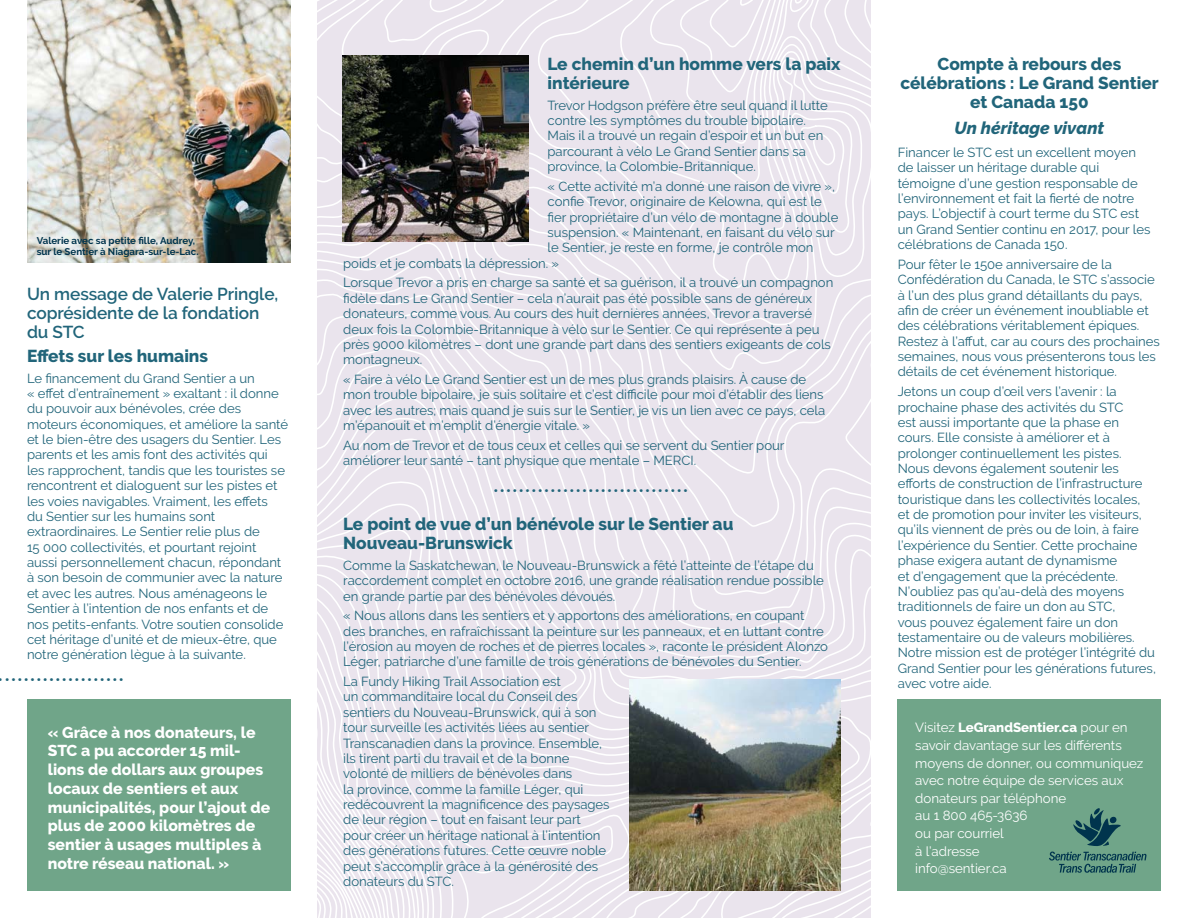
<style>
.page{position:relative;width:1188px;height:918px;background:#fff}
.page>*{position:absolute;margin:0;border:0;box-sizing:border-box;transform-origin:0 0}
.t1{font:25.5px "Times";color:#21657a}
.t2{font:800 17.25px/18.8px "Raleway";color:#21657a}
.t3{font:600 17.25px/18.8px "Raleway";letter-spacing:-.005em;color:#21657a}
.t4{font:italic 800 17.25px "Raleway";color:#21657a}
.t5{font:800 15.75px/18.8px "Raleway";color:#fff}
.t6{font:13.35px/17.7px "Raleway";color:#fff}
.t7{font:13.2px/15.3px "Raleway";color:#21657a}
.t8{font:700 9.75px/11.2px "Raleway";color:#00344d}
.s1{font-weight:800}
</style>
<div class="page">
<div style="left:27px;top:700px;width:263px;height:191px;background:#70a589"></div>
<div style="left:898px;top:700px;width:263px;height:191px;background:#70a589"></div>
<svg style="left:427px;top:0;width:251px;height:217px;background:#eae5ed"></svg>
<svg style="left:317px;top:217px;width:361px;height:701px;background:#ebe6ee"></svg>
<svg style="left:678px;top:0;width:193px;height:918px;background:#ece6ee"></svg>
<svg style="left:317px;top:600px;width:118px;height:318px"></svg>
<img style="left:28px;top:0;width:262px;height:262px">
<img style="left:630px;top:680px;width:211px;height:211px">
<img style="left:343px;top:56px;width:186px;height:185px">
<svg style="left:1049px;top:852px;width:97px;height:21px"></svg>
<svg style="left:1073px;top:808px;width:48px;height:38px"></svg>
<h2 class="t2" style="left:548px;top:55px;width:295px">Le chemin d’un homme vers la paix intérieure</h2>
<p class="t7" style="left:548px;top:97px;width:282px">Trevor Hodgson préfère être seul quand il lutte contre les symptômes du trouble bipolaire.<br>Mais il a trouvé un regain d’espoir et un but en parcourant à vélo Le Grand Sentier dans sa province, la Colombie-Britannique.</p>
<p class="t7" style="left:548px;top:179px;width:289px">« Cette activité m’a donné une raison de vivre »,</p>
<p class="t7" style="left:548px;top:194px;width:276px">confie Trevor, originaire de Kelowna, qui est le</p>
<p class="t7" style="left:548px;top:209px;width:292px">fier propriétaire d’un vélo de montagne à double</p>
<p class="t7" style="left:548px;top:225px;width:289px">suspension. « Maintenant, en faisant du vélo sur</p>
<p class="t7" style="left:548px;top:240px;width:267px">le Sentier, je reste en forme, je contrôle mon</p>
<p class="t7" style="left:343px;top:255px;width:217px">poids et je combats la dépression. »</p>
<p class="t7" style="left:343px;top:275px;width:492px">Lorsque Trevor a pris en charge sa santé et sa guérison, il a trouvé un compagnon fidèle dans Le Grand Sentier – cela n’aurait pas été possible sans de généreux donateurs, comme vous. Au cours des huit dernières années, Trevor a traversé deux fois la Colombie-Britannique à vélo sur le Sentier. Ce qui représente à peu près 9000 kilomètres – dont une grande part dans des sentiers exigeants de cols montagneux.</p>
<p class="t7" style="left:343px;top:372px;width:483px">« Faire à vélo Le Grand Sentier est un de mes plus grands plaisirs. À cause de mon trouble bipolaire, je suis solitaire et c’est difficile pour moi d’établir des liens avec les autres; mais quand je suis sur le Sentier, je vis un lien avec ce pays, cela m’épanouit et m’emplit d’énergie vitale. »</p>
<p class="t7" style="left:343px;top:437px;width:443px">Au nom de Trevor et de tous ceux et celles qui se servent du Sentier pour améliorer leur santé – tant physique que mentale – MERCI.</p>
<h2 class="t2" style="left:900px;top:55px;width:260px;text-align:center">Compte à rebours des célébrations : Le Grand Sentier et Canada 150</h2>
<h2 class="t4" style="left:955px;top:118px;width:151px">Un héritage vivant</h2>
<p class="t7" style="left:898px;top:145px;width:254px">Financer le STC est un excellent moyen de laisser un héritage durable qui témoigne d’une gestion responsable de l’environnement et fait la fierté de notre pays. L’objectif à court terme du STC est un Grand Sentier continu en 2017, pour les célébrations de Canada 150.</p>
<p class="t7" style="left:898px;top:257px;width:264px">Pour fêter le 150e anniversaire de la Confédération du Canada, le STC s’associe à l’un des plus grand détaillants du pays, afin de créer un événement inoubliable et des célébrations véritablement épiques.<br>Restez à l’affut, car au cours des prochaines semaines, nous vous présenterons tous les détails de cet événement historique.</p>
<p class="t7" style="left:898px;top:384px;width:260px">Jetons un coup d’œil vers l’avenir : la prochaine phase des activités du STC<br>est aussi importante que la phase en cours. Elle consiste à améliorer et à prolonger continuellement les pistes.<br>Nous devons également soutenir les efforts de construction de l’infrastructure touristique dans les collectivités locales,<br>et de promotion pour inviter les visiteurs, qu’ils viennent de près ou de loin, à faire l’expérience du Sentier. Cette prochaine phase exigera autant de dynamisme<br>et d’engagement que la précédente.<br>N’oubliez pas qu’au-delà des moyens traditionnels de faire un don au STC,<br>vous pouvez également faire un don testamentaire ou de valeurs mobilières.<br>Notre mission est de protéger l’intégrité du Grand Sentier pour les générations futures, avec votre aide.</p>
<p class="t8" style="left:37px;top:235px;width:163px">Valerie avec sa petite fille, Audrey, sur le Sentier à Niagara-sur-le-Lac.</p>
<h2 class="t3" style="left:27px;top:285px;width:253px">Un message de Valerie Pringle, coprésidente de la fondation du STC</h2>
<h2 class="t2" style="left:27px;top:347px;width:183px">Effets sur les humains</h2>
<p class="t7" style="left:27px;top:370px;width:263px">Le financement du Grand Sentier a un<br>« effet d’entraînement » exaltant : il donne du pouvoir aux bénévoles, crée des moteurs économiques, et améliore la santé et le bien-être des usagers du Sentier. Les parents et les amis font des activités qui les rapprochent, tandis que les touristes se rencontrent et dialoguent sur les pistes et les voies navigables. Vraiment, les effets<br>du Sentier sur les humains sont extraordinaires. Le Sentier relie plus de<br>15 000 collectivités, et pourtant rejoint aussi personnellement chacun, répondant à son besoin de communier avec la nature et avec les autres. Nous aménageons le Sentier à l’intention de nos enfants et de nos petits-enfants. Votre soutien consolide cet héritage d’unité et de mieux-être, que notre génération lègue à la suivante.</p>
<h1 class="t1" style="left:492px;top:460px;width:198px">...............................</h1>
<h2 class="t2" style="left:343px;top:515px;width:392px">Le point de vue d’un bénévole sur le Sentier au<br>Nouveau-Brunswick</h2>
<p class="t7" style="left:343px;top:558px;width:482px">Comme la Saskatchewan, le Nouveau-Brunswick a fêté l’atteinte de l’étape du raccordement complet en octobre 2016, une grande réalisation rendue possible en grande partie par des bénévoles dévoués.</p>
<p class="t7" style="left:343px;top:608px;width:486px">« Nous allons dans les sentiers et y apportons des améliorations, en coupant des branches, en rafraîchissant la peinture sur les panneaux, et en luttant contre l’érosion au moyen de roches et de pierres locales », raconte le président Alonzo Léger, patriarche d’une famille de trois générations de bénévoles du Sentier.</p>
<p class="t7" style="left:343px;top:674px;width:268px">La Fundy Hiking Trail Association est<br>un commanditaire local du Conseil des sentiers du Nouveau-Brunswick, qui à son tour surveille les activités liées au sentier Transcanadien dans la province. Ensemble, ils tirent parti du travail et de la bonne volonté de milliers de bénévoles dans<br>la province, comme la famille Léger, qui redécouvrent la magnificence des paysages de leur région – tout en faisant leur part pour créer un héritage national à l’intention des générations futures. Cette œuvre noble peut s’accomplir grâce à la générosité des donateurs du STC.</p>
<h1 class="t1" style="left:-3px;top:648px;width:128px">....................</h1>
<p class="t5" style="left:48px;top:723px;width:224px">« Grâce à nos donateurs, le<br>STC a pu accorder 15 mil&shy;lions de dollars aux groupes locaux de sentiers et aux municipalités, pour l’ajout de plus de 2000 kilomètres de sentier à usages multiples à notre réseau national. »</p>
<p class="t6" style="left:915px;top:719px;width:230px">Visitez <span class="s1">LeGrandSentier.ca</span> pour en savoir davantage sur les différents moyens de donner, ou communiquez avec notre équipe de services aux donateurs par téléphone<br>au 1 800 465-3636<br>ou par courriel<br>à l’adresse<br>info@sentier.ca</p>
</div>
